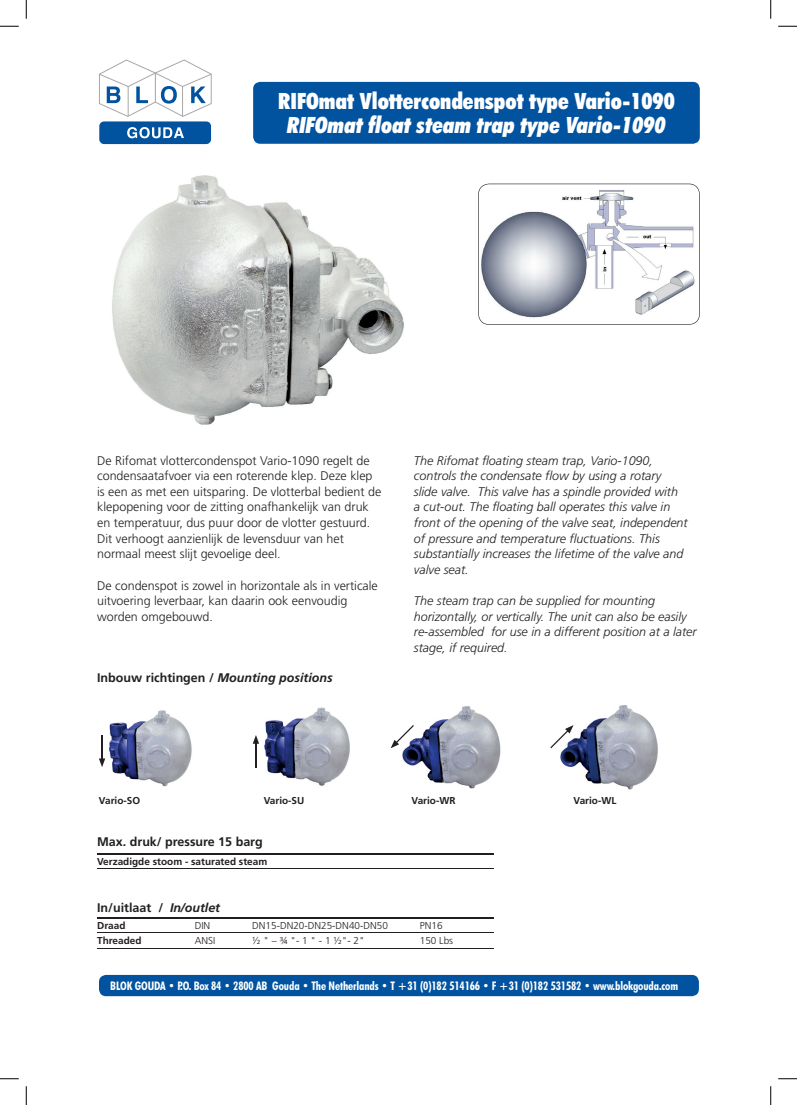
<style>
.page{position:relative;width:797px;height:1105px;background:#fff}
.page>*{position:absolute;margin:0;border:0;box-sizing:border-box;transform-origin:0 0}
.t1{font:900 condensed 22.5px "Futura BT";color:#fff}
.t2{font:italic 900 condensed 22.5px "Futura BT";color:#fff}
.t3{font:italic 300 12.5px/15.6px "Frutiger LT";color:#231f20}
.t4{font:300 12.5px/15.6px "Frutiger LT";color:#231f20}
.t5{font:700 12.5px "Frutiger LT";color:#231f20}
.t6{font:700 condensed 11.88px "Futura BT";letter-spacing:-.01em;color:#fff}
.t7{font:700 10px "Frutiger LT";color:#231f20}
.t8{font:300 10px "Frutiger LT";color:#231f20}
.s1{font-style:italic}
</style>
<div class="page">
<img style="left:105px;top:710px;width:87px;height:77px">
<img style="left:264px;top:707px;width:86px;height:79px">
<img style="left:390px;top:706px;width:111px;height:83px">
<img style="left:551px;top:705px;width:107px;height:85px">
<img style="left:112px;top:175px;width:292px;height:250px">
<div style="left:99px;top:975px;width:600px;height:21px;background:#0153a0;border-radius:7px"></div>
<div style="left:253px;top:82px;width:446px;height:62px;background:#0153a0;border-radius:7px"></div>
<svg style="left:99px;top:59px;width:113px;height:58px"></svg>
<div style="left:99px;top:121px;width:112px;height:23px;background:#0153a0;border-radius:5px"></div>
<svg style="left:127px;top:127px;width:57px;height:11px"></svg>
<svg style="left:478px;top:184px;width:221px;height:141px"></svg>
<hr style="left:97px;top:854px;width:396px;height:1px;background:#231f20">
<hr style="left:97px;top:869px;width:396px;height:1px;background:#231f20">
<hr style="left:97px;top:918px;width:396px;height:1px;background:#231f20">
<hr style="left:97px;top:933px;width:396px;height:1px;background:#231f20">
<hr style="left:97px;top:948px;width:396px;height:1px;background:#231f20">
<hr style="left:101px;top:735px;width:2px;height:25px;background:#231f20">
<svg style="left:99px;top:758px;width:6px;height:9px"></svg>
<svg style="left:253px;top:735px;width:6px;height:32px"></svg>
<svg style="left:390px;top:725px;width:24px;height:23px"></svg>
<svg style="left:550px;top:725px;width:23px;height:23px"></svg>
<svg style="left:0;top:25px;width:19px;height:2px"></svg>
<svg style="left:778px;top:25px;width:19px;height:2px"></svg>
<svg style="left:0;top:1078px;width:19px;height:1px"></svg>
<svg style="left:778px;top:1078px;width:19px;height:1px"></svg>
<svg style="left:25px;top:0;width:2px;height:19px"></svg>
<svg style="left:25px;top:1086px;width:2px;height:19px"></svg>
<svg style="left:770px;top:0;width:1px;height:19px"></svg>
<svg style="left:770px;top:1086px;width:1px;height:19px"></svg>
<h1 class="t1" style="left:278px;top:88px;width:398px">RIFOmat Vlottercondenspot type Vario-1090</h1>
<h1 class="t2" style="left:287px;top:111px;width:380px">RIFOmat float steam trap type Vario-1090</h1>
<p class="t4" style="left:97px;top:452px;width:286px">De Rifomat vlottercondenspot Vario-1090 regelt de condensaatafvoer via een roterende klep. Deze klep is een as met een uitsparing. De vlotterbal bedient de klepopening voor de zitting onafhankelijk van druk en temperatuur, dus puur door de vlotter gestuurd.<br>Dit verhoogt aanzienlijk de levensduur van het normaal meest slijt gevoelige deel.</p>
<p class="t4" style="left:97px;top:577px;width:282px">De condenspot is zowel in horizontale als in verticale uitvoering leverbaar, kan daarin ook eenvoudig worden omgebouwd.</p>
<p class="t5" style="left:97px;top:670px;width:237px">Inbouw richtingen / <span class="s1">Mounting positions</span></p>
<p class="t3" style="left:414px;top:452px;width:275px">The Rifomat floating steam trap, Vario-1090, controls the condensate flow by using a rotary slide valve. This valve has a spindle provided with<br>a cut-out. The floating ball operates this valve in front of the opening of the valve seat, independent of pressure and temperature fluctuations. This substantially increases the lifetime of the valve and valve seat.</p>
<p class="t3" style="left:414px;top:593px;width:284px">The steam trap can be supplied for mounting horizontally, or vertically. The unit can also be easily re-assembled for use in a different position at a later stage, if required.</p>
<p class="t7" style="left:99px;top:795px;width:43px">Vario-SO</p>
<p class="t7" style="left:264px;top:795px;width:42px">Vario-SU</p>
<p class="t7" style="left:411px;top:795px;width:45px">Vario-WR</p>
<p class="t7" style="left:573px;top:795px;width:44px">Vario-WL</p>
<p class="t5" style="left:97px;top:835px;width:167px">Max. druk/ pressure 15 barg</p>
<p class="t7" style="left:97px;top:856px;width:172px">Verzadigde stoom - saturated steam</p>
<p class="t5" style="left:97px;top:900px;width:124px">In/uitlaat / <span class="s1">In/outlet</span></p>
<p class="t7" style="left:97px;top:920px;width:30px">Draad</p>
<p class="t8" style="left:195px;top:920px;width:17px">DIN</p>
<p class="t8" style="left:252px;top:920px;width:137px">DN15-DN20-DN25-DN40-DN50</p>
<p class="t8" style="left:420px;top:920px;width:24px">PN16</p>
<p class="t7" style="left:97px;top:935px;width:46px">Threaded</p>
<p class="t8" style="left:195px;top:935px;width:22px">ANSI</p>
<p class="t8" style="left:252px;top:935px;width:114px">½ " – ¾ "- 1 " - 1 ½"- 2"</p>
<p class="t8" style="left:420px;top:935px;width:35px">150 Lbs</p>
<p class="t6" style="left:110px;top:978px;width:569px">BLOK GOUDA • P.O. Box 84 • 2800 AB Gouda • The Netherlands • T +31 (0)182 514166 • F +31 (0)182 531582 • www.blokgouda.com</p>
</div>
